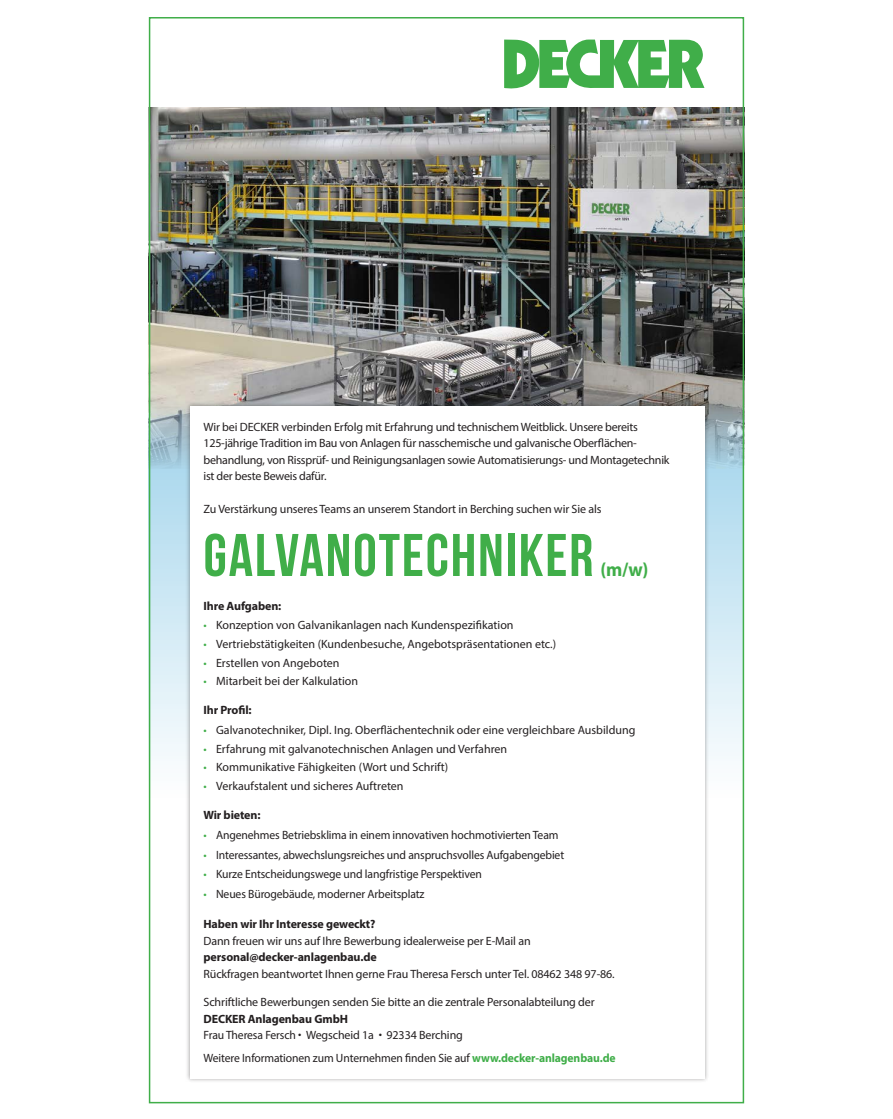
<style>
.page{position:relative;width:893px;height:1119px;background:#fff}
.page>*{position:absolute;margin:0;border:0;box-sizing:border-box;transform-origin:0 0}
.t1{font:60px "Bebas Neue";letter-spacing:.03em;color:#40ae49}
.t2{font:700 19.5px "Myriad Pro";color:#40ae49}
.Einleitungstext{font:12px/16.5px "Myriad Pro";letter-spacing:-.01em;color:#231f20}
.Stellentitel{font:700 12px/16.5px "Myriad Pro";letter-spacing:-.01em;color:#231f20}
.Stellentitel-2{font:12px "Myriad Pro";letter-spacing:-.01em;color:#231f20}
.s1{color:#40ae49}
.s2{font-weight:400}
.s3{font-weight:700}
.s4{font-weight:700;color:#40ae49}
</style>
<div class="page">
<svg style="left:504px;top:40px;width:200px;height:49px"></svg>
<svg style="left:152px;top:468px;width:589px;height:291px;background:#d0e9f4"></svg>
<img style="left:152px;top:108px;width:589px;height:360px">
<div style="left:185px;top:401px;width:524px;height:681px;background:#231f20;opacity:.4"></div>
<div style="left:190px;top:406px;width:514px;height:672px;background:#fff"></div>
<p class="Einleitungstext" style="left:203px;top:418px;width:467px">Wir bei DECKER verbinden Erfolg mit Erfahrung und technischem Weitblick. Unsere bereits 125-jährige Tradition im Bau von Anlagen für nasschemische und galvanische Oberflächen&shy;behandlung, von Rissprüf- und Reinigungsanlagen sowie Automatisierungs- und Montagetechnik ist der beste Beweis dafür.</p>
<p class="Stellentitel-2" style="left:203px;top:501px;width:399px">Zu Verstärkung unseres Teams an unserem Standort in Berching suchen wir Sie als</p>
<p class="t1" style="left:203px;top:522px;width:391px">GALVANOTECHNIKER</p>
<p class="t2" style="left:600px;top:556px;width:50px">(m/w)</p>
<p class="Stellentitel" style="left:203px;top:596px;width:79px">Ihre Aufgaben:</p>
<p class="Einleitungstext" style="left:203px;top:616px;width:312px"><span class="s1">•</span> Konzeption von Galvanikanlagen nach Kundenspezifikation</p>
<p class="Einleitungstext" style="left:203px;top:635px;width:354px"><span class="s1">•</span> Vertriebstätigkeiten (Kundenbesuche, Angebotspräsentationen etc.)</p>
<p class="Einleitungstext" style="left:203px;top:654px;width:138px"><span class="s1">•</span> Erstellen von Angeboten</p>
<p class="Einleitungstext" style="left:203px;top:672px;width:156px"><span class="s1">•</span> Mitarbeit bei der Kalkulation</p>
<p class="Stellentitel" style="left:203px;top:701px;width:50px">Ihr Profil:</p>
<p class="Einleitungstext" style="left:203px;top:721px;width:433px"><span class="s1">•</span> Galvanotechniker, Dipl. Ing. Oberflächentechnik oder eine vergleichbare Ausbildung</p>
<p class="Einleitungstext" style="left:203px;top:740px;width:305px"><span class="s1">•</span> Erfahrung mit galvanotechnischen Anlagen und Verfahren</p>
<p class="Einleitungstext" style="left:203px;top:758px;width:246px"><span class="s1">•</span> Kommunikative Fähigkeiten (Wort und Schrift)</p>
<p class="Einleitungstext" style="left:203px;top:777px;width:202px"><span class="s1">•</span> Verkaufstalent und sicheres Auftreten</p>
<p class="Stellentitel" style="left:203px;top:806px;width:59px">Wir bieten:</p>
<p class="Einleitungstext" style="left:203px;top:826px;width:357px"><span class="s1">•</span> Angenehmes Betriebsklima in einem innovativen hochmotivierten Team</p>
<p class="Einleitungstext" style="left:203px;top:846px;width:362px"><span class="s1">•</span> Interessantes, abwechslungsreiches und anspruchsvolles Aufgabengebiet</p>
<p class="Einleitungstext" style="left:203px;top:865px;width:280px"><span class="s1">•</span> Kurze Entscheidungswege und langfristige Perspektiven</p>
<p class="Einleitungstext" style="left:203px;top:885px;width:223px"><span class="s1">•</span> Neues Bürogebäude, moderner Arbeitsplatz</p>
<p class="Stellentitel" style="left:203px;top:915px;width:329px">Haben wir Ihr Interesse geweckt?<br><span class="s2">Dann freuen wir uns auf Ihre Bewerbung idealerweise per E-Mail an </span>personal@decker-anlagenbau.de</p>
<p class="Einleitungstext" style="left:203px;top:964px;width:413px">Rückfragen beantwortet Ihnen gerne Frau Theresa Fersch unter Tel. 08462 348 97-86.</p>
<p class="Einleitungstext" style="left:203px;top:993px;width:393px">Schriftliche Bewerbungen senden Sie bitte an die zentrale Personalabteilung der<br><span class="s3">DECKER Anlagenbau GmbH</span></p>
<p class="Einleitungstext" style="left:203px;top:1026px;width:261px">Frau Theresa Fersch • Wegscheid 1a • 92334 Berching</p>
<p class="Einleitungstext" style="left:203px;top:1049px;width:414px">Weitere Informationen zum Unternehmen finden Sie auf <span class="s4">www.decker-anlagenbau.de</span></p>
</div>
